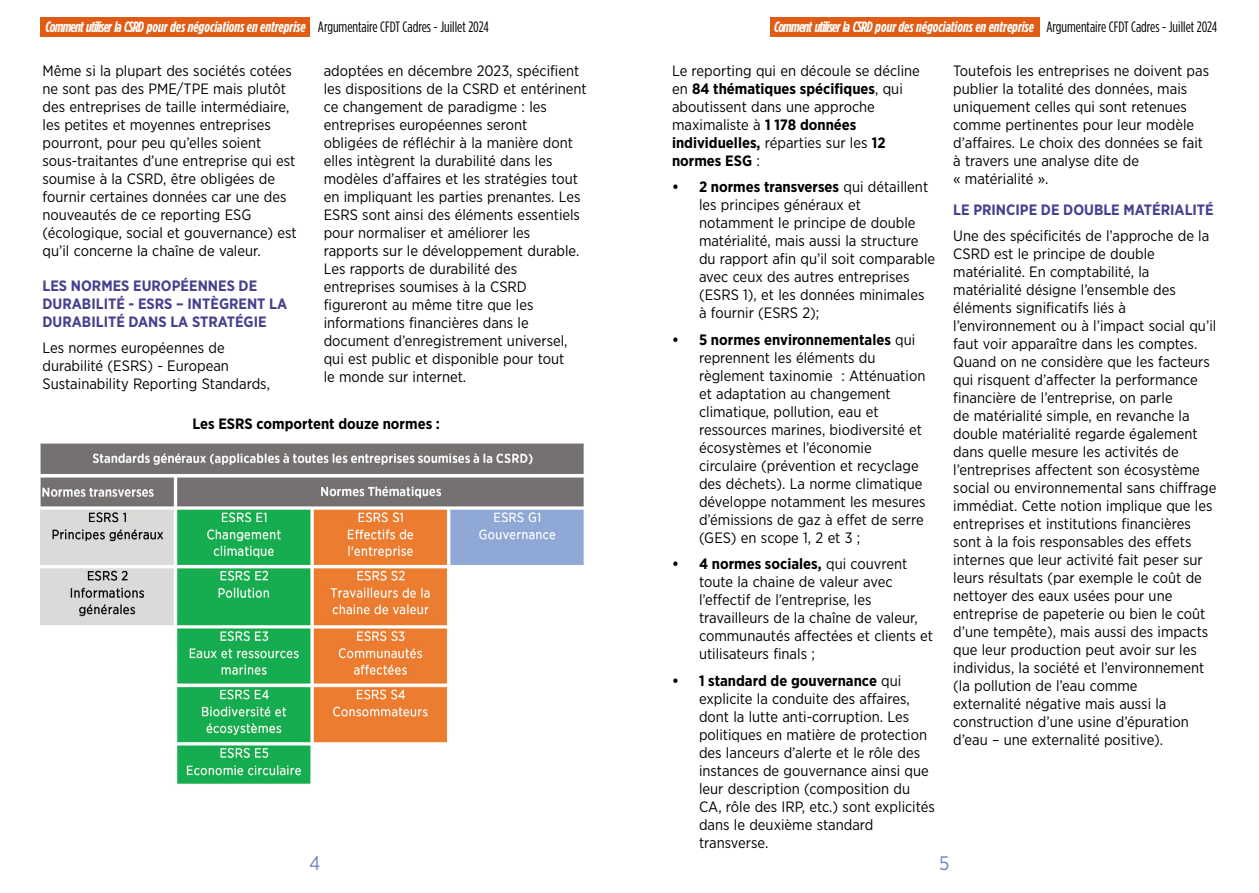
<style>
.page{position:relative;width:1259px;height:893px;background:#fff}
.page>*{position:absolute;margin:0;border:0;box-sizing:border-box;transform-origin:0 0}
.t1{font:19.5px "Gotham Narrow";color:#6b84c2}
.t2{font:15px/18px "Gotham Narrow";color:#000}
.t3{font:italic 700 15px "Gotham Condensed";color:#fff}
.t4{font:700 15px/18px "Gotham Narrow";color:#474090}
.t5{font:700 15px "Gotham Narrow";color:#000}
.s1{font-weight:400;font-style:normal;color:#000}
.s2{font-weight:700}
</style>
<div class="page">
<div style="left:40px;top:18px;width:270px;height:19px;background:#e05c14"></div>
<div style="left:770px;top:18px;width:269px;height:19px;background:#e05c14"></div>
<img style="left:41px;top:443px;width:543px;height:341px">
<p class="t3" style="left:46px;top:18px;width:445px">Comment utiliser la CSRD pour des négociations en entreprise <span class="s1">Argumentaire CFDT Cadres - Juillet 2024</span></p>
<p class="t3" style="left:774px;top:18px;width:445px">Comment utiliser la CSRD pour des négociations en entreprise <span class="s1">Argumentaire CFDT Cadres - Juillet 2024</span></p>
<p class="t2" style="left:43px;top:61px;width:255px">Même si la plupart des sociétés cotées ne sont pas des PME/TPE mais plutôt des entreprises de taille intermédiaire, les petites et moyennes entreprises pourront, pour peu qu’elles soient sous-traitantes d’une entreprise qui est soumise à la CSRD, être obligées de fournir certaines données car une des nouveautés de ce reporting ESG (écologique, social et gouvernance) est qu’il concerne la chaîne de valeur.</p>
<p class="t4" style="left:43px;top:276px;width:246px">LES NORMES EUROPÉENNES DE<br>DURABILITÉ - ESRS – INTÈGRENT LA<br>DURABILITÉ DANS LA STRATÉGIE</p>
<p class="t2" style="left:43px;top:339px;width:229px">Les normes européennes de durabilité (ESRS) - European<br>Sustainability Reporting Standards,</p>
<p class="t2" style="left:324px;top:61px;width:264px">adoptées en décembre 2023, spécifient les dispositions de la CSRD et entérinent ce changement de paradigme : les entreprises européennes seront<br>obligées de réfléchir à la manière dont elles intègrent la durabilité dans les modèles d’affaires et les stratégies tout en impliquant les parties prenantes. Les ESRS sont ainsi des éléments essentiels pour normaliser et améliorer les rapports sur le développement durable.<br>Les rapports de durabilité des entreprises soumises à la CSRD figureront au même titre que les informations financières dans le document d’enregistrement universel, qui est public et disponible pour tout<br>le monde sur internet.</p>
<p class="t5" style="left:192px;top:414px;width:249px">Les ESRS comportent douze normes :</p>
<p class="t2" style="left:672px;top:61px;width:249px">Le reporting qui en découle se décline en <span class="s2">84 thématiques spécifiques</span>, qui aboutissent dans une approche maximaliste à <span class="s2">1 178 données individuelles,</span> réparties sur les <span class="s2">12 normes ESG</span> :</p>
<p class="t2" style="left:699px;top:178px;width:238px;text-indent:-27px"><span class="s2">• 2 normes transverses</span> qui détaillent les principes généraux et notamment le principe de double matérialité, mais aussi la structure du rapport afin qu’il soit comparable avec ceux des autres entreprises (ESRS 1), et les données minimales à fournir (ESRS 2);</p>
<p class="t2" style="left:699px;top:330px;width:228px;text-indent:-27px"><span class="s2">• 5 normes environnementales</span> qui reprennent les éléments du règlement taxinomie : Atténuation et adaptation au changement climatique, pollution, eau et ressources marines, biodiversité et écosystèmes et l’économie circulaire (prévention et recyclage des déchets). La norme climatique développe notamment les mesures d’émissions de gaz à effet de serre (GES) en scope 1, 2 et 3 ;</p>
<p class="t2" style="left:699px;top:555px;width:235px;text-indent:-27px"><span class="s2">• 4 normes sociales,</span> qui couvrent toute la chaine de valeur avec l’effectif de l’entreprise, les travailleurs de la chaîne de valeur, communautés affectées et clients et utilisateurs finals ;</p>
<p class="t2" style="left:699px;top:671px;width:237px;text-indent:-27px"><span class="s2">• 1 standard de gouvernance</span> qui explicite la conduite des affaires, dont la lutte anti-corruption. Les politiques en matière de protection des lanceurs d’alerte et le rôle des instances de gouvernance ainsi que leur description (composition du<br>CA, rôle des IRP, etc.) sont explicités dans le deuxième standard transverse.</p>
<p class="t2" style="left:953px;top:61px;width:257px">Toutefois les entreprises ne doivent pas publier la totalité des données, mais uniquement celles qui sont retenues comme pertinentes pour leur modèle d’affaires. Le choix des données se fait à travers une analyse dite de<br>« matérialité ».</p>
<p class="t4" style="left:953px;top:200px;width:262px">LE PRINCIPE DE DOUBLE MATÉRIALITÉ</p>
<p class="t2" style="left:953px;top:226px;width:265px">Une des spécificités de l’approche de la CSRD est le principe de double matérialité. En comptabilité, la matérialité désigne l’ensemble des éléments significatifs liés à l’environnement ou à l’impact social qu’il faut voir apparaître dans les comptes.<br>Quand on ne considère que les facteurs qui risquent d’affecter la performance financière de l’entreprise, on parle<br>de matérialité simple, en revanche la double matérialité regarde également dans quelle mesure les activités de l’entreprises affectent son écosystème social ou environnemental sans chiffrage immédiat. Cette notion implique que les entreprises et institutions financières sont à la fois responsables des effets internes que leur activité fait peser sur leurs résultats (par exemple le coût de nettoyer des eaux usées pour une entreprise de papeterie ou bien le coût d’une tempête), mais aussi des impacts que leur production peut avoir sur les individus, la société et l’environnement (la pollution de l’eau comme<br>externalité négative mais aussi la construction d’une usine d’épuration d’eau – une externalité positive).</p>
<h1 class="t1" style="left:309px;top:851px;width:13px">4</h1>
<h1 class="t1" style="left:939px;top:851px;width:12px">5</h1>
</div>
